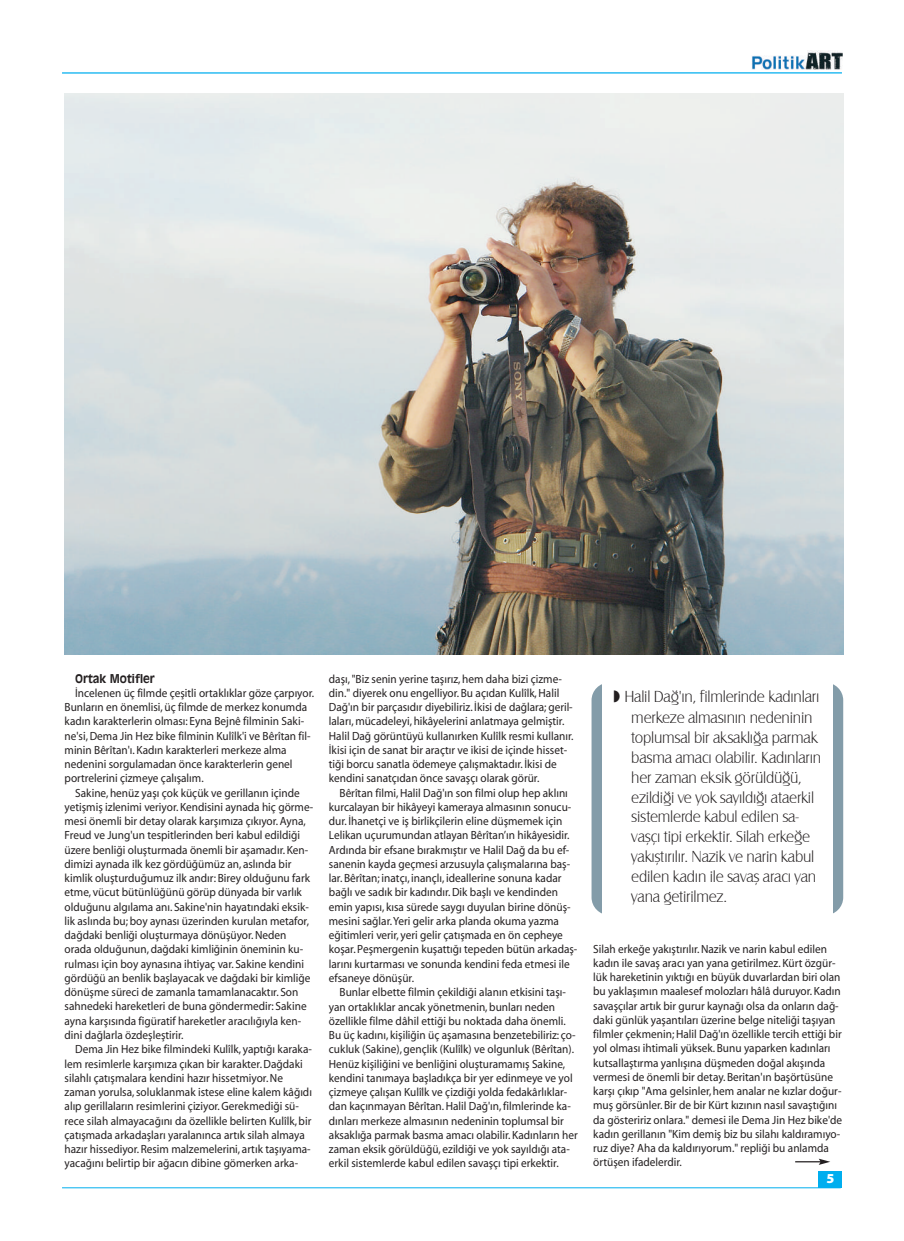
<style>
.page{position:relative;width:904px;height:1241px;background:#fff}
.page>*{position:absolute;margin:0;border:0;box-sizing:border-box;transform-origin:0 0}
.t1{font:16.5px/19.9px "Castle T Ligh";letter-spacing:-.015em;color:#231f20;scale:.95 1}
.t2{font:13.75px "D Myriad Turk Blk";color:#fff}
.t3{font:11.88px/14.2px "D Myriad Turk Rg";color:#231f20;scale:.95 1}
.t4{font:700 11.88px "Incised 901 BT";color:#231f20;scale:.95 1}
</style>
<div class="page">
<hr style="left:62px;top:72px;width:780px;height:2px;background:#00aeef">
<img style="left:752px;top:50px;width:91px;height:20px">
<div style="left:818px;top:1170px;width:24px;height:17px;background:#00aeef"></div>
<hr style="left:62px;top:1187px;width:778px;height:1px;background:#00aeef">
<div style="left:591px;top:682px;width:252px;height:232px;background:#839ca9;border-radius:18px"></div>
<div style="left:602px;top:678px;width:231px;height:255px;background:#fff"></div>
<img style="left:65px;top:93px;width:778px;height:561px">
<hr style="left:795px;top:1160px;width:25px;height:2px;background:#231f20">
<svg style="left:818px;top:1158px;width:12px;height:6px"></svg>
<p class="t4" style="left:75px;top:671px;width:85px">Ortak Motifler</p>
<p class="t3" style="left:65px;top:686px;width:264px;text-indent:11px">İncelenen üç filmde çeşitli ortaklıklar göze çarpıyor.<br>Bunların en önemlisi, üç filmde de merkez konumda kadın karakterlerin olması: Eyna Bejnê filminin Saki&shy;ne'si, Dema Jin Hez bike filminin Kulîlk'i ve Bêrîtan fil&shy;minin Bêrîtan'ı. Kadın karakterleri merkeze alma nedenini sorgulamadan önce karakterlerin genel portrelerini çizmeye çalışalım.</p>
<p class="t3" style="left:65px;top:786px;width:263px;text-indent:11px">Sakine, henüz yaşı çok küçük ve gerillanın içinde yetişmiş izlenimi veriyor. Kendisini aynada hiç görme&shy;mesi önemli bir detay olarak karşımıza çıkıyor. Ayna, Freud ve Jung'un tespitlerinden beri kabul edildiği üzere benliği oluşturmada önemli bir aşamadır. Ken&shy;dimizi aynada ilk kez gördüğümüz an, aslında bir kimlik oluşturduğumuz ilk andır: Birey olduğunu fark etme, vücut bütünlüğünü görüp dünyada bir varlık olduğunu algılama anı. Sakine'nin hayatındaki eksik&shy;lik aslında bu; boy aynası üzerinden kurulan metafor, dağdaki benliği oluşturmaya dönüşüyor. Neden orada olduğunun, dağdaki kimliğinin öneminin ku&shy;rulması için boy aynasına ihtiyaç var. Sakine kendini gördüğü an benlik başlayacak ve dağdaki bir kimliğe dönüşme süreci de zamanla tamamlanacaktır. Son sahnedeki hareketleri de buna göndermedir: Sakine ayna karşısında figüratif hareketler aracılığıyla ken&shy;dini dağlarla özdeşleştirir.</p>
<p class="t3" style="left:65px;top:1042px;width:262px;text-indent:11px">Dema Jin Hez bike filmindeki Kulîlk, yaptığı karaka&shy;lem resimlerle karşımıza çıkan bir karakter. Dağdaki silahlı çatışmalara kendini hazır hissetmiyor. Ne zaman yorulsa, soluklanmak istese eline kalem kâğıdı alıp gerillaların resimlerini çiziyor. Gerekmediği sü&shy;rece silah almayacağını da özellikle belirten Kulîlk, bir çatışmada arkadaşları yaralanınca artık silah almaya hazır hissediyor. Resim malzemelerini, artık taşıyama&shy;yacağını belirtip bir ağacın dibine gömerken arka-</p>
<p class="t3" style="left:329px;top:672px;width:259px">daşı, "Biz senin yerine taşırız, hem daha bizi çizme&shy;din." diyerek onu engelliyor. Bu açıdan Kulîlk, Halil Dağ'ın bir parçasıdır diyebiliriz. İkisi de dağlara; geril&shy;laları, mücadeleyi, hikâyelerini anlatmaya gelmiştir.<br>Halil Dağ görüntüyü kullanırken Kulîlk resmi kullanır.<br>İkisi için de sanat bir araçtır ve ikisi de içinde hisset&shy;tiği borcu sanatla ödemeye çalışmaktadır. İkisi de kendini sanatçıdan önce savaşçı olarak görür.</p>
<p class="t3" style="left:329px;top:786px;width:263px;text-indent:11px">Bêrîtan filmi, Halil Dağ'ın son filmi olup hep aklını kurcalayan bir hikâyeyi kameraya almasının sonucu&shy;dur. İhanetçi ve iş birlikçilerin eline düşmemek için Lelikan uçurumundan atlayan Bêrîtan’ın hikâyesidir.<br>Ardında bir efsane bırakmıştır ve Halil Dağ da bu ef&shy;sanenin kayda geçmesi arzusuyla çalışmalarına baş&shy;lar. Bêrîtan; inatçı, inançlı, ideallerine sonuna kadar bağlı ve sadık bir kadındır. Dik başlı ve kendinden emin yapısı, kısa sürede saygı duyulan birine dönüş&shy;mesini sağlar. Yeri gelir arka planda okuma yazma eğitimleri verir, yeri gelir çatışmada en ön cepheye koşar. Peşmergenin kuşattığı tepeden bütün arkadaş&shy;larını kurtarması ve sonunda kendini feda etmesi ile efsaneye dönüşür.</p>
<p class="t3" style="left:329px;top:985px;width:263px;text-indent:11px">Bunlar elbette filmin çekildiği alanın etkisini taşı&shy;yan ortaklıklar ancak yönetmenin, bunları neden özellikle filme dâhil ettiği bu noktada daha önemli.<br>Bu üç kadını, kişiliğin üç aşamasına benzetebiliriz: ço&shy;cukluk (Sakine), gençlik (Kulîlk) ve olgunluk (Bêrîtan).<br>Henüz kişiliğini ve benliğini oluşturamamış Sakine, kendini tanımaya başladıkça bir yer edinmeye ve yol çizmeye çalışan Kulîlk ve çizdiği yolda fedakârlıklar&shy;dan kaçınmayan Bêrîtan. Halil Dağ'ın, filmlerinde ka&shy;dınları merkeze almasının nedeninin toplumsal bir aksaklığa parmak basma amacı olabilir. Kadınların her zaman eksik görüldüğü, ezildiği ve yok sayıldığı ata&shy;erkil sistemlerde kabul edilen savaşçı tipi erkektir.</p>
<p class="t1" style="left:631px;top:685px;width:201px;text-indent:-7px">Halil Dağ'ın, filmlerinde kadınları merkeze almasının nedeninin toplumsal bir aksaklığa parmak basma amacı olabilir. Kadınların her zaman eksik görüldüğü, ezildiği ve yok sayıldığı ataerkil sistemlerde kabul edilen sa&shy;vaşçı tipi erkektir. Silah erkeğe yakıştırılır. Nazik ve narin kabul edilen kadın ile savaş aracı yan yana getirilmez.</p>
<p class="t3" style="left:593px;top:942px;width:263px">Silah erkeğe yakıştırılır. Nazik ve narin kabul edilen kadın ile savaş aracı yan yana getirilmez. Kürt özgür&shy;lük hareketinin yıktığı en büyük duvarlardan biri olan bu yaklaşımın maalesef molozları hâlâ duruyor. Kadın savaşçılar artık bir gurur kaynağı olsa da onların dağ&shy;daki günlük yaşantıları üzerine belge niteliği taşıyan filmler çekmenin; Halil Dağ'ın özellikle tercih ettiği bir yol olması ihtimali yüksek. Bunu yaparken kadınları kutsallaştırma yanlışına düşmeden doğal akışında vermesi de önemli bir detay. Beritan'ın başörtüsüne karşı çıkıp "Ama gelsinler, hem analar ne kızlar doğur&shy;muş görsünler. Bir de bir Kürt kızının nasıl savaştığını da gösteririz onlara." demesi ile Dema Jin Hez bike'de kadın gerillanın "Kim demiş biz bu silahı kaldıramıyo&shy;ruz diye? Aha da kaldırıyorum." repliği bu anlamda örtüşen ifadelerdir.</p>
<p class="t2" style="left:826px;top:1172px;width:9px">5</p>
</div>
